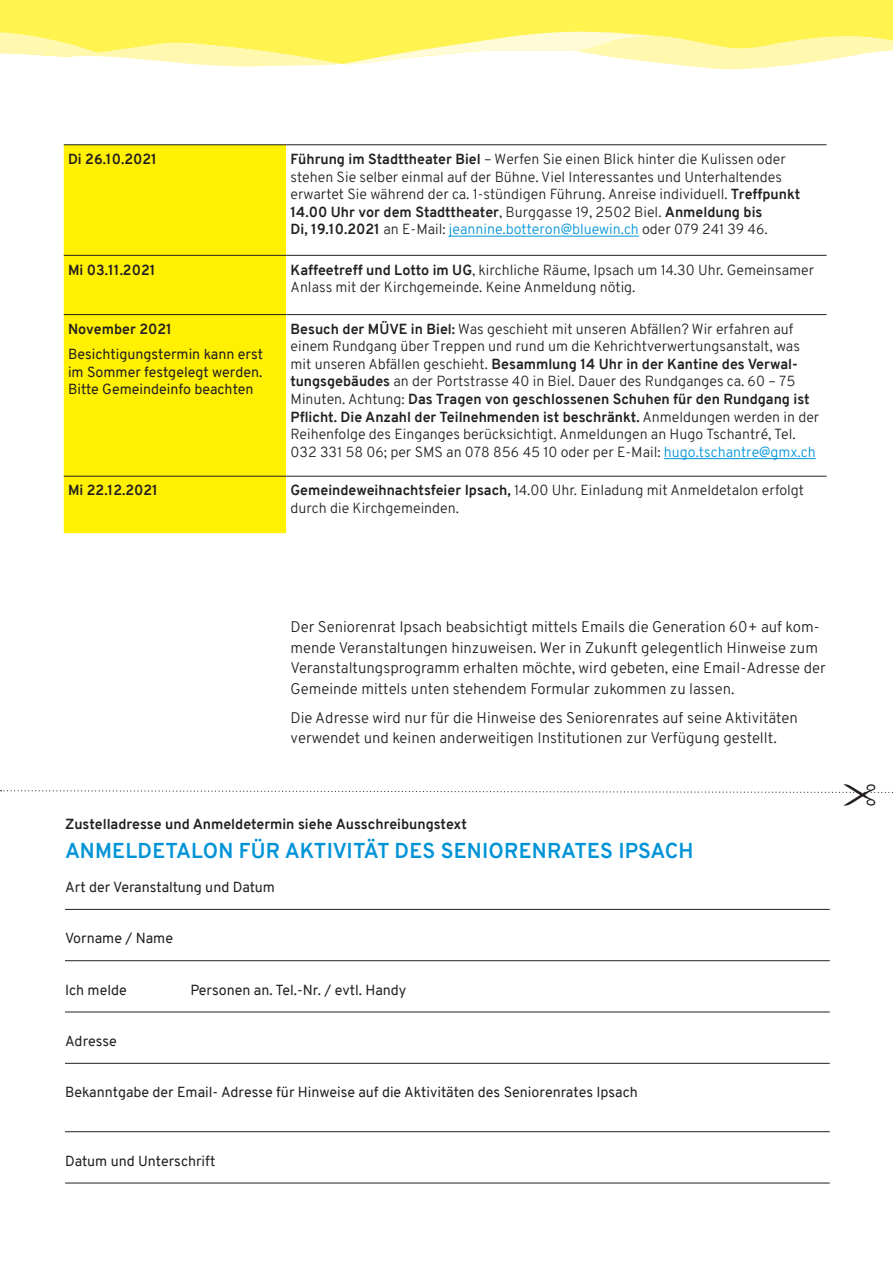
<style>
.page{position:relative;width:893px;height:1263px;background:#fff}
.page>*{position:absolute;margin:0;border:0;box-sizing:border-box;transform-origin:0 0}
.t1{font:700 21px "Overpass";letter-spacing:.01em;color:#0094d7}
.t2{font:300 15px/20.5px "Overpass";color:#231f20}
.t3{font:300 14.25px/17.5px "Overpass";color:#231f20}
.t4{font:14.25px/17.1px "Overpass";color:#231f20;text-align:justify}
.t5{font:700 14.25px "Overpass";color:#231f20}
.s1{font-weight:700}
.s2{color:#0094d7}
</style>
<div class="page">
<div style="left:0;top:0;width:893px;height:29px;background:#fff34f"></div>
<svg style="left:0;top:29px;width:893px;height:41px"></svg>
<hr style="left:65px;top:909px;width:765px;height:1px;background:#231f20">
<hr style="left:65px;top:960px;width:765px;height:1px;background:#231f20">
<hr style="left:65px;top:1012px;width:765px;height:1px;background:#231f20">
<hr style="left:65px;top:1063px;width:765px;height:1px;background:#231f20">
<hr style="left:65px;top:1131px;width:765px;height:1px;background:#231f20">
<hr style="left:65px;top:1183px;width:765px;height:1px;background:#231f20">
<div style="left:64px;top:145px;width:222px;height:388px;background:#fff101"></div>
<svg style="left:286px;top:145px;width:540px;height:388px"></svg>
<hr style="left:64px;top:476px;width:222px;height:1px;background:#231f20">
<hr style="left:286px;top:476px;width:540px;height:1px;background:#231f20">
<hr style="left:64px;top:314px;width:222px;height:1px;background:#231f20">
<hr style="left:286px;top:314px;width:540px;height:1px;background:#231f20">
<hr style="left:64px;top:144px;width:222px;height:1px;background:#231f20">
<hr style="left:286px;top:144px;width:540px;height:1px;background:#231f20">
<hr style="left:64px;top:255px;width:222px;height:1px;background:#231f20">
<hr style="left:286px;top:255px;width:540px;height:1px;background:#231f20">
<hr style="left:449px;top:236px;width:190px;height:1px;background:#0094d7">
<hr style="left:664px;top:458px;width:152px;height:1px;background:#0094d7">
<svg style="left:1px;top:790px;width:892px;height:3px"></svg>
<p class="t5" style="left:68px;top:149px;width:90px">Di 26.10.2021</p>
<p class="t3" style="left:291px;top:150px;width:511px"><span class="s1">Führung im Stadttheater Biel</span> – Werfen Sie einen Blick hinter die Kulissen oder stehen Sie selber einmal auf der Bühne. Viel Interessantes und Unterhaltendes erwartet Sie während der ca. 1-stündigen Führung. Anreise individuell. <span class="s1">Treffpunkt 14.00 Uhr vor dem Stadttheater</span>, Burggasse 19, 2502 Biel. <span class="s1">Anmeldung bis<br>Di, 19.10.2021</span> an E-Mail: <span class="s2">jeannine.botteron@bluewin.ch</span> oder 079 241 39 46.</p>
<p class="t5" style="left:68px;top:259px;width:89px">Mi 03.11.2021</p>
<p class="t3" style="left:291px;top:261px;width:525px"><span class="s1">Kaffeetreff und Lotto im UG</span>, kirchliche Räume, Ipsach um 14.30 Uhr. Gemeinsamer<br>Anlass mit der Kirchgemeinde. Keine Anmeldung nötig.</p>
<p class="t5" style="left:68px;top:319px;width:105px">November 2021</p>
<p class="t4" style="left:68px;top:346px;width:196px">Besichtigungstermin kann erst im Sommer festgelegt werden.<br>Bitte Gemeindeinfo beachten</p>
<p class="t3" style="left:291px;top:320px;width:530px"><span class="s1">Besuch der MÜVE in Biel:</span> Was geschieht mit unseren Abfällen? Wir erfahren auf einem Rundgang über Treppen und rund um die Kehrichtverwertungsanstalt, was mit unseren Abfällen geschieht. <span class="s1">Besammlung 14 Uhr in der Kantine des Verwal&shy;tungsgebäudes</span> an der Portstrasse 40 in Biel. Dauer des Rundganges ca. 60 – 75<br>Minuten. Achtung: <span class="s1">Das Tragen von geschlossenen Schuhen für den Rundgang ist Pflicht. Die Anzahl der Teilnehmenden ist beschränkt.</span> Anmeldungen werden in der Reihenfolge des Einganges berücksichtigt. Anmeldungen an Hugo Tschantré, Tel.<br>032 331 58 06; per SMS an 078 856 45 10 oder per E-Mail: <span class="s2">hugo.tschantre@gmx.ch</span></p>
<p class="t5" style="left:68px;top:480px;width:92px">Mi 22.12.2021</p>
<p class="t3" style="left:291px;top:482px;width:515px"><span class="s1">Gemeindeweihnachtsfeier Ipsach,</span> 14.00 Uhr. Einladung mit Anmeldetalon erfolgt durch die Kirchgemeinden.</p>
<p class="t2" style="left:291px;top:617px;width:537px">Der Seniorenrat Ipsach beabsichtigt mittels Emails die Generation 60+ auf kom&shy;mende Veranstaltungen hinzuweisen. Wer in Zukunft gelegentlich Hinweise zum Veranstaltungsprogramm erhalten möchte, wird gebeten, eine Email-Adresse der Gemeinde mittels unten stehendem Formular zukommen zu lassen.</p>
<p class="t2" style="left:291px;top:707px;width:509px">Die Adresse wird nur für die Hinweise des Seniorenrates auf seine Aktivitäten verwendet und keinen anderweitigen Institutionen zur Verfügung gestellt.</p>
<p class="t5" style="left:65px;top:814px;width:403px">Zustelladresse und Anmeldetermin siehe Ausschreibungstext</p>
<h1 class="t1" style="left:65px;top:836px;width:630px">ANMELDETALON FÜR AKTIVITÄT DES SENIORENRATES IPSACH</h1>
<p class="t4" style="left:65px;top:879px;width:211px">Art der Veranstaltung und Datum</p>
<p class="t4" style="left:65px;top:930px;width:109px">Vorname / Name</p>
<p class="t4" style="left:65px;top:981px;width:63px">Ich melde</p>
<p class="t4" style="left:190px;top:981px;width:218px">Personen an. Tel.-Nr. / evtl. Handy</p>
<p class="t4" style="left:65px;top:1032px;width:53px">Adresse</p>
<p class="t4" style="left:65px;top:1084px;width:574px">Bekanntgabe der Email- Adresse für Hinweise auf die Aktivitäten des Seniorenrates Ipsach</p>
<p class="t4" style="left:65px;top:1152px;width:152px">Datum und Unterschrift</p>
</div>
